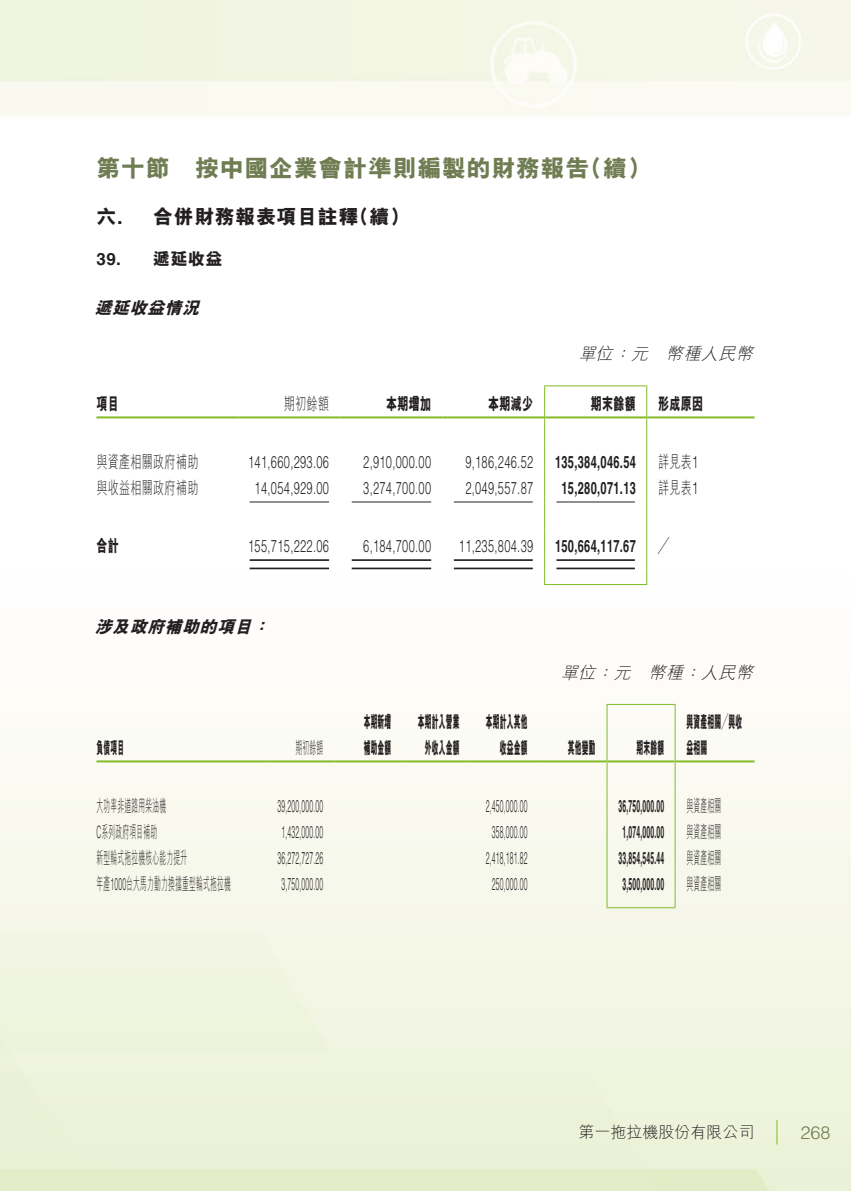
<style>
.page{position:relative;width:851px;height:1191px;background:#fff}
.page>*{position:absolute;margin:0;border:0;box-sizing:border-box;transform-origin:0 0}
.t1{font:800 24px "M Hei HK";letter-spacing:.03em;color:#707c52}
.t2{font:800 20px "M Hei HK";letter-spacing:.03em;color:#231f20}
.t3{font:300 18px "Helvetica LT Std";color:#707c52}
.t4{font:300 17px "Helvetica LT Std";letter-spacing:.03em;color:#231f20;scale:.65 1}
.t5{font:300 17px "Helvetica LT Std";letter-spacing:.03em;color:#231f20;scale:.4 1}
.t6{font:300 17px "M Hei HK";letter-spacing:.03em;color:#231f20;scale:.4 1}
.t7{font:800 17px/26px "M Hei HK";letter-spacing:.03em;color:#231f20;scale:.4 1}
.t8{font:700 17px "Helvetica LT Std";letter-spacing:.03em;color:#231f20;scale:.4 1}
.t9{font:700 17px "Helvetica LT Std";letter-spacing:.03em;color:#231f20;scale:.65 1}
.t10{font:300 17px "M Hei HK";letter-spacing:.03em;color:#231f20;scale:.65 1}
.t11{font:800 17px "M Hei HK";letter-spacing:.03em;color:#231f20;scale:.65 1}
.t12{font:italic 300 17px "M Hei HK";color:#231f20}
.t13{font:italic 800 17px "M Hei HK";color:#231f20}
.t14{font:800 17px "M Hei HK";letter-spacing:.03em;color:#231f20}
.t15{font:700 17px "Helvetica LT Std";letter-spacing:.03em;color:#231f20}
.t16{font:300 16px "M Hei HK";color:#231f20}
.s1{font-family:"Helvetica LT Std";font-weight:700}
.s2{font-family:"Helvetica LT Std"}
</style>
<div class="page">
<img style="left:0;top:0;width:850px;height:1191px">
<svg style="left:776px;top:1120px;width:1px;height:24px"></svg>
<hr style="left:544px;top:385px;width:103px;height:1px;background:#82bb27">
<svg style="left:544px;top:386px;width:1px;height:198px"></svg>
<svg style="left:646px;top:386px;width:1px;height:198px"></svg>
<hr style="left:544px;top:584px;width:103px;height:1px;background:#82bb27">
<hr style="left:96px;top:416px;width:142px;height:2px;background:#82bb27">
<hr style="left:238px;top:416px;width:102px;height:2px;background:#82bb27">
<hr style="left:340px;top:416px;width:102px;height:2px;background:#82bb27">
<hr style="left:442px;top:416px;width:102px;height:2px;background:#82bb27">
<hr style="left:545px;top:416px;width:101px;height:2px;background:#82bb27">
<hr style="left:647px;top:416px;width:107px;height:2px;background:#82bb27">
<hr style="left:249px;top:501px;width:80px;height:1px;background:#231f20">
<hr style="left:351px;top:501px;width:80px;height:1px;background:#231f20">
<hr style="left:454px;top:501px;width:78px;height:1px;background:#231f20">
<hr style="left:556px;top:501px;width:78px;height:1px;background:#231f20">
<hr style="left:249px;top:559px;width:80px;height:2px;background:#231f20">
<hr style="left:249px;top:567px;width:80px;height:2px;background:#231f20">
<hr style="left:351px;top:559px;width:80px;height:2px;background:#231f20">
<hr style="left:351px;top:567px;width:80px;height:2px;background:#231f20">
<hr style="left:454px;top:559px;width:78px;height:2px;background:#231f20">
<hr style="left:454px;top:567px;width:78px;height:2px;background:#231f20">
<hr style="left:556px;top:559px;width:78px;height:2px;background:#231f20">
<hr style="left:556px;top:567px;width:78px;height:2px;background:#231f20">
<hr style="left:606px;top:907px;width:69px;height:1px;background:#82bb27">
<hr style="left:606px;top:704px;width:69px;height:1px;background:#82bb27">
<hr style="left:606px;top:705px;width:1px;height:51px;background:#82bb27">
<hr style="left:674px;top:705px;width:1px;height:51px;background:#82bb27">
<svg style="left:606px;top:756px;width:1px;height:151px"></svg>
<svg style="left:674px;top:756px;width:1px;height:151px"></svg>
<hr style="left:96px;top:760px;width:170px;height:2px;background:#82bb27">
<hr style="left:266px;top:760px;width:68px;height:2px;background:#82bb27">
<hr style="left:334px;top:760px;width:69px;height:2px;background:#82bb27">
<hr style="left:403px;top:760px;width:68px;height:2px;background:#82bb27">
<hr style="left:471px;top:760px;width:68px;height:2px;background:#82bb27">
<hr style="left:539px;top:760px;width:67px;height:2px;background:#82bb27">
<hr style="left:607px;top:760px;width:67px;height:2px;background:#82bb27">
<hr style="left:675px;top:760px;width:79px;height:2px;background:#82bb27">
<h1 class="t1" style="left:96px;top:156px;width:75px">第十節</h1>
<h1 class="t1" style="left:195px;top:156px;width:396px">按中國企業會計準則編製的財務報告</h1>
<h1 class="t1" style="left:578px;top:156px;width:74px">（續(</h1>
<p class="t2" style="left:96px;top:207px;width:28px">六<span class="s1">.</span></p>
<p class="t2" style="left:349px;top:207px;width:62px">（續(</p>
<p class="t2" style="left:153px;top:207px;width:207px">合併財務報表項目註釋</p>
<p class="t14" style="left:153px;top:250px;width:71px">遞延收益</p>
<p class="t15" style="left:96px;top:249px;width:26px">39.</p>
<p class="t13" style="left:95px;top:299px;width:110px">遞延收益情況</p>
<p class="t12" style="left:578px;top:345px;width:40px">單位</p>
<p class="t12" style="left:630px;top:345px;width:23px">元</p>
<p class="t12" style="left:613px;top:345px;width:23px">：</p>
<p class="t12" style="left:665px;top:345px;width:93px">幣種人民幣</p>
<p class="t11" style="left:96px;top:395px;width:36px">項目</p>
<p class="t10" style="left:284px;top:395px;width:71px">期初餘額</p>
<p class="t11" style="left:386px;top:395px;width:71px">本期增加</p>
<p class="t11" style="left:488px;top:395px;width:71px">本期減少</p>
<p class="t11" style="left:590px;top:395px;width:71px">期末餘額</p>
<p class="t11" style="left:658px;top:395px;width:71px">形成原因</p>
<p class="t10" style="left:96px;top:453px;width:158px">與資產相關政府補助</p>
<p class="t4" style="left:248px;top:451px;width:126px">141,660,293.06</p>
<p class="t4" style="left:363px;top:451px;width:106px">2,910,000.00</p>
<p class="t4" style="left:465px;top:451px;width:106px">9,186,246.52</p>
<p class="t9" style="left:555px;top:452px;width:126px">135,384,046.54</p>
<p class="t10" style="left:658px;top:453px;width:63px">詳見表<span class="s2">1</span></p>
<p class="t10" style="left:96px;top:479px;width:158px">與收益相關政府補助</p>
<p class="t4" style="left:254px;top:477px;width:116px">14,054,929.00</p>
<p class="t4" style="left:363px;top:477px;width:106px">3,274,700.00</p>
<p class="t4" style="left:465px;top:477px;width:106px">2,049,557.87</p>
<p class="t9" style="left:561px;top:478px;width:116px">15,280,071.13</p>
<p class="t10" style="left:658px;top:479px;width:63px">詳見表<span class="s2">1</span></p>
<p class="t11" style="left:96px;top:537px;width:36px">合計</p>
<p class="t4" style="left:248px;top:536px;width:126px">155,715,222.06</p>
<p class="t4" style="left:363px;top:536px;width:106px">6,184,700.00</p>
<p class="t4" style="left:459px;top:536px;width:116px">11,235,804.39</p>
<p class="t9" style="left:555px;top:536px;width:126px">150,664,117.67</p>
<p class="t10" style="left:658px;top:537px;width:19px">╱</p>
<p class="t13" style="left:95px;top:618px;width:163px">涉及政府補助的項目</p>
<p class="t13" style="left:252px;top:618px;width:23px">：</p>
<p class="t12" style="left:561px;top:664px;width:40px">單位</p>
<p class="t12" style="left:613px;top:664px;width:23px">元</p>
<p class="t12" style="left:596px;top:664px;width:23px">：</p>
<p class="t12" style="left:648px;top:664px;width:40px">幣種</p>
<p class="t12" style="left:700px;top:664px;width:58px">人民幣</p>
<p class="t12" style="left:683px;top:664px;width:23px">：</p>
<p class="t7" style="left:96px;top:734px;width:71px">負債項目</p>
<p class="t6" style="left:295px;top:739px;width:71px">期初餘額</p>
<p class="t7" style="left:363px;top:708px;width:71px">本期新增補助金額</p>
<p class="t7" style="left:417px;top:708px;width:106px;text-align:center">本期計入營業外收入金額</p>
<p class="t7" style="left:486px;top:708px;width:106px">本期計入其他</p>
<p class="t7" style="left:499px;top:734px;width:71px">收益金額</p>
<p class="t7" style="left:568px;top:734px;width:71px">其他變動</p>
<p class="t7" style="left:636px;top:734px;width:71px">期末餘額</p>
<p class="t7" style="left:686px;top:708px;width:141px">與資產相關╱與收益相關</p>
<p class="t6" style="left:96px;top:797px;width:176px">大功率非道路用柴油機</p>
<p class="t5" style="left:277px;top:795px;width:116px">39,200,000.00</p>
<p class="t5" style="left:485px;top:795px;width:106px">2,450,000.00</p>
<p class="t8" style="left:618px;top:796px;width:116px">36,750,000.00</p>
<p class="t6" style="left:686px;top:797px;width:88px">與資產相關</p>
<p class="t6" style="left:96px;top:823px;width:154px"><span class="s2">C</span>系列政府項目補助</p>
<p class="t5" style="left:281px;top:821px;width:106px">1,432,000.00</p>
<p class="t5" style="left:492px;top:821px;width:91px">358,000.00</p>
<p class="t8" style="left:622px;top:822px;width:106px">1,074,000.00</p>
<p class="t6" style="left:686px;top:823px;width:88px">與資產相關</p>
<p class="t6" style="left:96px;top:849px;width:228px">新型輪式拖拉機核心能力提升</p>
<p class="t5" style="left:277px;top:847px;width:116px">36,272,727.26</p>
<p class="t5" style="left:485px;top:847px;width:106px">2,418,181.82</p>
<p class="t8" style="left:618px;top:848px;width:116px">33,854,545.44</p>
<p class="t6" style="left:686px;top:849px;width:88px">與資產相關</p>
<p class="t6" style="left:96px;top:875px;width:338px">年產<span class="s2">1000</span>台大馬力動力換擋重型輪式拖拉機</p>
<p class="t5" style="left:281px;top:873px;width:106px">3,750,000.00</p>
<p class="t5" style="left:492px;top:873px;width:91px">250,000.00</p>
<p class="t8" style="left:622px;top:874px;width:106px">3,500,000.00</p>
<p class="t6" style="left:686px;top:875px;width:88px">與資產相關</p>
<p class="t16" style="left:578px;top:1124px;width:177px">第一拖拉機股份有限公司</p>
<p class="t3" style="left:800px;top:1121px;width:32px">268</p>
</div>
